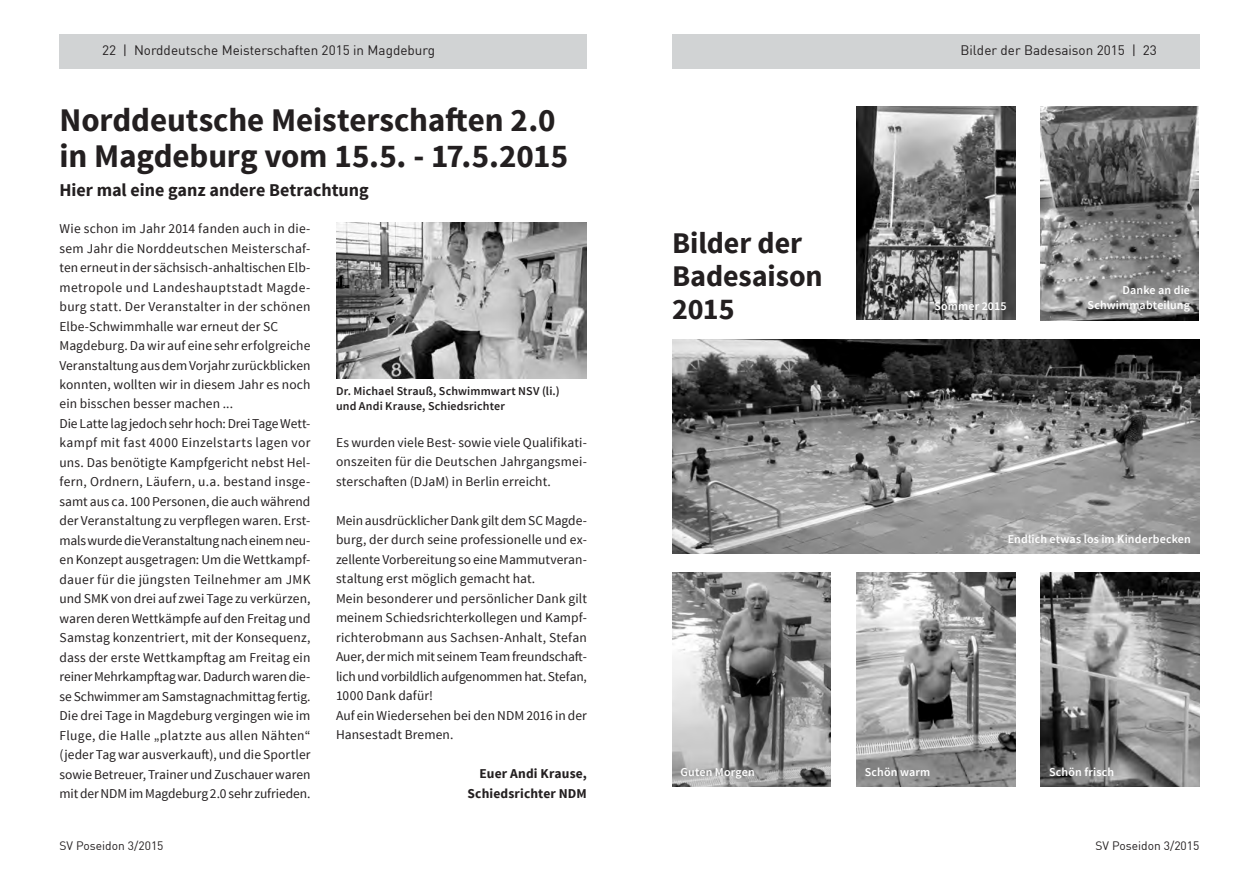
<style>
.page{position:relative;width:1259px;height:893px;background:#fff}
.page>*{position:absolute;margin:0;border:0;box-sizing:border-box;transform-origin:0 0}
.t1{font:700 33px/36px "Source Sans Pro";letter-spacing:-.005em;color:#231f20}
.t2{font:700 30px/33px "Source Sans Pro";letter-spacing:-.005em;color:#231f20}
.t3{font:700 18px "Source Sans Pro";color:#231f20}
.t4{font:13.5px/19.5px "Source Sans Pro";letter-spacing:.005em;color:#231f20}
.t5{font:13.5px "DIN";color:#231f20}
.t6{font:700 13.5px/19.5px "Source Sans Pro";letter-spacing:.01em;color:#231f20;text-align:right}
.t7{font:600 12px/15px "Source Sans Pro";letter-spacing:.01em;color:#fff;text-align:right}
.t8{font:600 12px/15px "Source Sans Pro";letter-spacing:.01em;color:#231f20}
.t9{font:12px "DIN";color:#231f20}
</style>
<div class="page">
<div style="left:60px;top:34px;width:527px;height:34px;background:#d1d3d4"></div>
<div style="left:672px;top:34px;width:527px;height:34px;background:#d1d3d4"></div>
<img style="left:336px;top:223px;width:251px;height:155px">
<img style="left:856px;top:573px;width:159px;height:213px">
<img style="left:672px;top:573px;width:159px;height:213px">
<img style="left:1040px;top:573px;width:159px;height:213px">
<img style="left:672px;top:339px;width:527px;height:214px">
<img style="left:856px;top:106px;width:159px;height:214px">
<img style="left:1040px;top:106px;width:159px;height:214px">
<p class="t5" style="left:102px;top:42px;width:334px">22 | Norddeutsche Meisterschaften 2015 in Magdeburg</p>
<h1 class="t1" style="left:60px;top:103px;width:510px">Norddeutsche Meisterschaften 2.0 in Magdeburg vom 15.5. - 17.5.2015</h1>
<h3 class="t3" style="left:60px;top:178px;width:310px">Hier mal eine ganz andere Betrachtung</h3>
<p class="t4" style="left:60px;top:219px;width:252px">Wie schon im Jahr 2014 fanden auch in die&shy;sem Jahr die Norddeutschen Meisterschaf&shy;ten erneut in der sächsisch-anhaltischen Elb&shy;metropole und Landeshauptstadt Magde&shy;burg statt. Der Veranstalter in der schönen Elbe-Schwimmhalle war erneut der SC Magdeburg. Da wir auf eine sehr erfolgreiche Veranstaltung aus dem Vorjahr zurückblicken konnten, wollten wir in diesem Jahr es noch ein bisschen besser machen ...<br>Die Latte lag jedoch sehr hoch: Drei Tage Wett&shy;kampf mit fast 4000 Einzelstarts lagen vor uns. Das benötigte Kampfgericht nebst Hel&shy;fern, Ordnern, Läufern, u.a. bestand insge&shy;samt aus ca. 100 Personen, die auch während der Veranstaltung zu verpflegen waren. Erst&shy;mals wurde die Veranstaltung nach einem neu&shy;en Konzept ausgetragen: Um die Wettkampf&shy;dauer für die jüngsten Teilnehmer am JMK und SMK von drei auf zwei Tage zu verkürzen, waren deren Wettkämpfe auf den Freitag und Samstag konzentriert, mit der Konsequenz, dass der erste Wettkampftag am Freitag ein reiner Mehrkampftag war. Dadurch waren die&shy;se Schwimmer am Samstagnachmittag fertig.<br>Die drei Tage in Magdeburg vergingen wie im Fluge, die Halle „platzte aus allen Nähten“ (jeder Tag war ausverkauft), und die Sportler sowie Betreuer, Trainer und Zuschauer waren mit der NDM im Magdeburg 2.0 sehr zufrieden.</p>
<p class="t9" style="left:60px;top:839px;width:105px">SV Poseidon 3/2015</p>
<p class="t8" style="left:336px;top:384px;width:225px">Dr. Michael Strauß, Schwimmwart NSV (li.) und Andi Krause, Schiedsrichter</p>
<p class="t4" style="left:336px;top:433px;width:252px;text-align:justify">Es wurden viele Best- sowie viele Qualifikati&shy;onszeiten für die Deutschen Jahrgangsmei&shy;sterschaften (DJaM) in Berlin erreicht.</p>
<p class="t4" style="left:336px;top:511px;width:252px">Mein ausdrücklicher Dank gilt dem SC Magde&shy;burg, der durch seine professionelle und ex&shy;zellente Vorbereitung so eine Mammutveran&shy;staltung erst möglich gemacht hat.<br>Mein besonderer und persönlicher Dank gilt meinem Schiedsrichterkollegen und Kampf&shy;richterobmann aus Sachsen-Anhalt, Stefan Auer, der mich mit seinem Team freundschaft&shy;lich und vorbildlich aufgenommen hat. Stefan, 1000 Dank dafür!<br>Auf ein Wiedersehen bei den NDM 2016 in der Hansestadt Bremen.</p>
<p class="t6" style="left:467px;top:764px;width:121px">Euer Andi Krause,<br>Schiedsrichter NDM</p>
<h2 class="t2" style="left:672px;top:228px;width:152px">Bilder der<br>Badesaison<br>2015</h2>
<p class="t5" style="left:960px;top:42px;width:198px">Bilder der Badesaison 2015 | 23</p>
<p class="t7" style="left:934px;top:298px;width:74px">Sommer 2015</p>
<p class="t7" style="left:1087px;top:283px;width:104px">Danke an die<br>Schwimmabteilung</p>
<p class="t7" style="left:1007px;top:532px;width:185px">Endlich etwas los im Kinderbecken</p>
<p class="t7" style="left:680px;top:765px;width:76px">Guten Morgen</p>
<p class="t7" style="left:865px;top:765px;width:67px">Schön warm</p>
<p class="t7" style="left:1049px;top:765px;width:66px">Schön frisch</p>
<p class="t9" style="left:1095px;top:839px;width:105px">SV Poseidon 3/2015</p>
</div>
